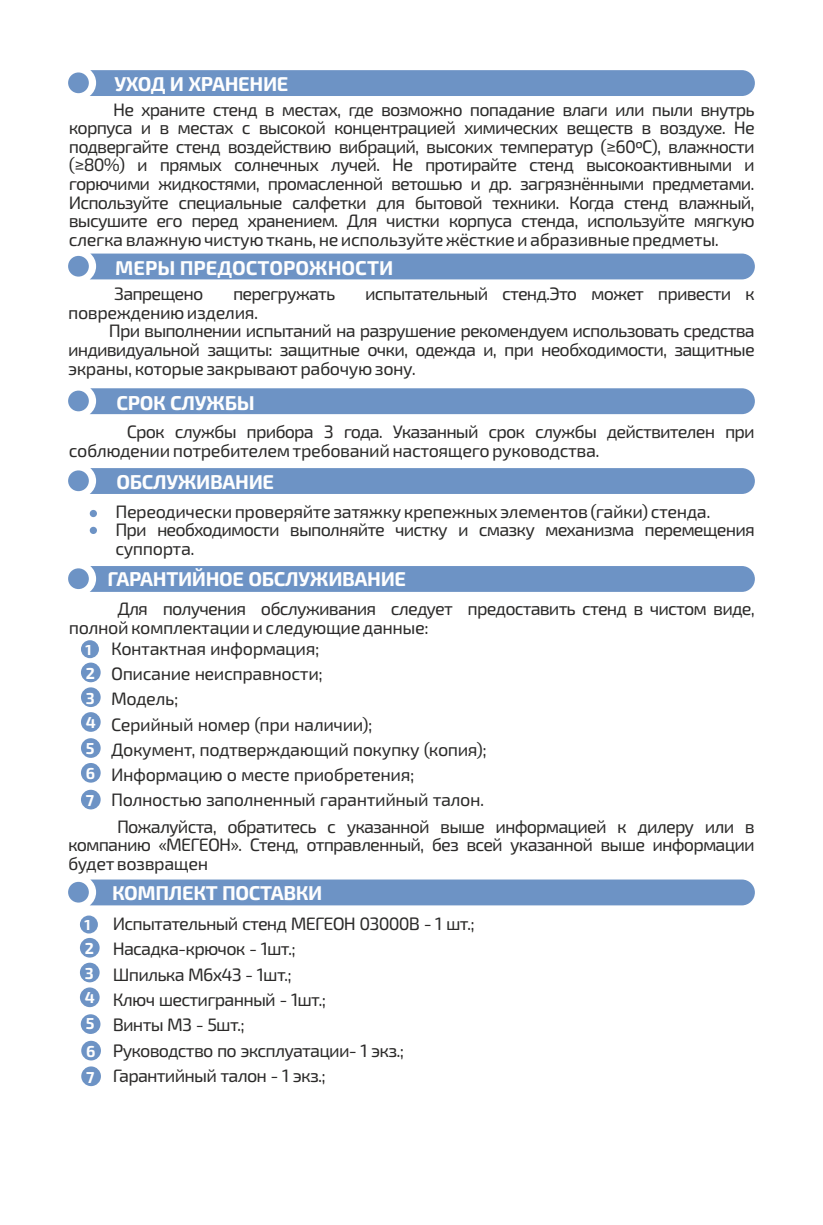
<style>
.page{position:relative;width:823px;height:1225px;background:#fff}
.page>*{position:absolute;margin:0;border:0;box-sizing:border-box;transform-origin:0 0}
.t1{font:700 20px "Exo 2.0";letter-spacing:-.02em;color:#fefefe}
.t2{font:700 20px "Exo 2.0";color:#fefefe}
.t3{font:18px/18.6px "Exo 2.0";letter-spacing:-.045em;color:#2b2a29}
.t4{font:18px/25.2px "Exo 2.0";letter-spacing:-.025em;color:#2b2a29}
.t5{font:700 15.8px/25.2px "Exo 2.0";color:#fefefe;text-align:justify}
.t6{font:700 14.4px "Exo 2.0";color:#fefefe}
</style>
<div class="page">
<div style="left:68px;top:388px;width:686px;height:26px;background:#6d93c5"></div>
<div style="left:68px;top:253px;width:686px;height:26px;background:#6d93c5"></div>
<div style="left:68px;top:468px;width:686px;height:26px;background:#6d93c5"></div>
<div style="left:68px;top:879px;width:686px;height:26px;background:#6d93c5"></div>
<div style="left:80px;top:915px;width:18px;height:18px;background:#6d93c5;border-radius:50%"></div>
<div style="left:80px;top:938px;width:20px;height:19px;background:#6d93c5;border-radius:50%"></div>
<div style="left:80px;top:962px;width:20px;height:20px;background:#6d93c5;border-radius:50%"></div>
<div style="left:80px;top:987px;width:20px;height:20px;background:#6d93c5;border-radius:50%"></div>
<div style="left:81px;top:1014px;width:19px;height:20px;background:#6d93c5;border-radius:50%"></div>
<div style="left:81px;top:1066px;width:20px;height:20px;background:#6d93c5;border-radius:50%"></div>
<div style="left:81px;top:1040px;width:20px;height:20px;background:#6d93c5;border-radius:50%"></div>
<div style="left:68px;top:70px;width:686px;height:26px;background:#6d93c5"></div>
<div style="left:90px;top:510px;width:7px;height:7px;background:#6d93c5;border-radius:50%"></div>
<div style="left:90px;top:527px;width:7px;height:7px;background:#6d93c5;border-radius:50%"></div>
<div style="left:68px;top:566px;width:686px;height:26px;background:#6d93c5"></div>
<div style="left:81px;top:640px;width:18px;height:18px;background:#6d93c5;border-radius:50%"></div>
<div style="left:81px;top:662px;width:20px;height:20px;background:#6d93c5;border-radius:50%"></div>
<div style="left:81px;top:687px;width:20px;height:20px;background:#6d93c5;border-radius:50%"></div>
<div style="left:81px;top:712px;width:20px;height:20px;background:#6d93c5;border-radius:50%"></div>
<div style="left:81px;top:738px;width:20px;height:20px;background:#6d93c5;border-radius:50%"></div>
<div style="left:81px;top:763px;width:20px;height:19px;background:#6d93c5;border-radius:50%"></div>
<div style="left:81px;top:789px;width:20px;height:20px;background:#6d93c5;border-radius:50%"></div>
<p class="t1" style="left:114px;top:77px;width:175px">УХОД И ХРАНЕНИЕ</p>
<p class="t3" style="left:69px;top:102px;width:687px;text-align:justify;text-indent:44px">Не храните стенд в местах, где возможно попадание влаги или пыли внутрь корпуса и в местах с высокой концентрацией химических веществ в воздухе. Не подвергайте стенд воздействию вибраций, высоких температур (≥60ºС), влажности (≥80%) и прямых солнечных лучей. Не протирайте стенд высокоактивными и горючими жидкостями, промасленной ветошью и др. загрязнёнными предметами.<br>Используйте специальные салфетки для бытовой техники. Когда стенд влажный, высушите его перед хранением. Для чистки корпуса стенда, используйте мягкую слегка влажную чистую ткань, не используйте жёсткие и абразивные предметы.</p>
<p class="t2" style="left:115px;top:261px;width:279px">МЕРЫ ПРЕДОСТОРОЖНОСТИ</p>
<p class="t3" style="left:114px;top:286px;width:90px">Запрещено</p>
<p class="t3" style="left:233px;top:286px;width:104px">перегружать</p>
<p class="t3" style="left:365px;top:286px;width:391px">испытательный стенд.Это может привести к</p>
<p class="t4" style="left:68px;top:302px;width:191px">повреждению изделия.</p>
<p class="t3" style="left:109px;top:324px;width:647px">При выполнении испытаний на разрушение рекомендуем использовать средства</p>
<p class="t3" style="left:68px;top:342px;width:687px">индивидуальной защиты: защитные очки, одежда и, при необходимости, защитные</p>
<p class="t4" style="left:68px;top:357px;width:349px">экраны, которые закрывают рабочую зону.</p>
<p class="t1" style="left:116px;top:395px;width:140px">СРОК СЛУЖБЫ</p>
<p class="t3" style="left:69px;top:424px;width:687px;text-indent:58px">Срок службы прибора 3 года. Указанный срок службы действителен при соблюдении потребителем требований настоящего руководства.</p>
<p class="t1" style="left:116px;top:475px;width:159px">ОБСЛУЖИВАНИЕ</p>
<p class="t3" style="left:115px;top:522px;width:640px">При необходимости выполняйте чистку и смазку механизма перемещения суппорта.</p>
<p class="t4" style="left:115px;top:501px;width:596px">Переодически проверяйте затяжку крепежных элементов (гайки) стенда.</p>
<p class="t1" style="left:107px;top:572px;width:300px">ГАРАНТИЙНОЕ ОБСЛУЖИВАНИЕ</p>
<p class="t3" style="left:69px;top:601px;width:687px;text-indent:48px">Для получения обслуживания следует предоставить стенд в чистом виде, полной комплектации и следующие данные:</p>
<p class="t4" style="left:111px;top:638px;width:377px">Контактная информация;<br>Описание неисправности;<br>Модель;<br>Серийный номер (при наличии);<br>Документ, подтверждающий покупку (копия);<br>Информацию о месте приобретения;<br>Полностью заполненный гарантийный талон.</p>
<p class="t6" style="left:85px;top:645px;width:8px">1</p>
<p class="t5" style="left:86px;top:662px;width:12px">2<br>3<br>4</p>
<p class="t5" style="left:86px;top:738px;width:11px;line-height:24.6px">5<br>6</p>
<p class="t5" style="left:86px;top:789px;width:10px">7</p>
<p class="t3" style="left:68px;top:818px;width:687px;text-align:justify;text-indent:49px">Пожалуйста, обратитесь с указанной выше информацией к дилеру или в компанию «МЕГЕОН». Стенд, отправленный, без всей указанной выше информации будет возвращен</p>
<p class="t6" style="left:84px;top:920px;width:8px">1</p>
<p class="t5" style="left:85px;top:937px;width:12px">2<br>3<br>4<br>5</p>
<p class="t5" style="left:86px;top:1040px;width:11px">6</p>
<p class="t5" style="left:86px;top:1066px;width:10px">7</p>
<p class="t1" style="left:112px;top:886px;width:212px">КОМПЛЕКТ ПОСТАВКИ</p>
<p class="t3" style="left:113px;top:912px;width:363px;line-height:25.4px">Испытательный стенд МЕГЕОН 03000В - 1 шт.;<br>Насадка-крючок - 1шт.;<br>Шпилька М6х43 - 1шт.;<br>Ключ шестигранный - 1шт.;<br>Винты М3 - 5шт.;<br>Руководство по эксплуатации- 1 экз.;<br>Гарантийный талон - 1 экз.;</p>
</div>
